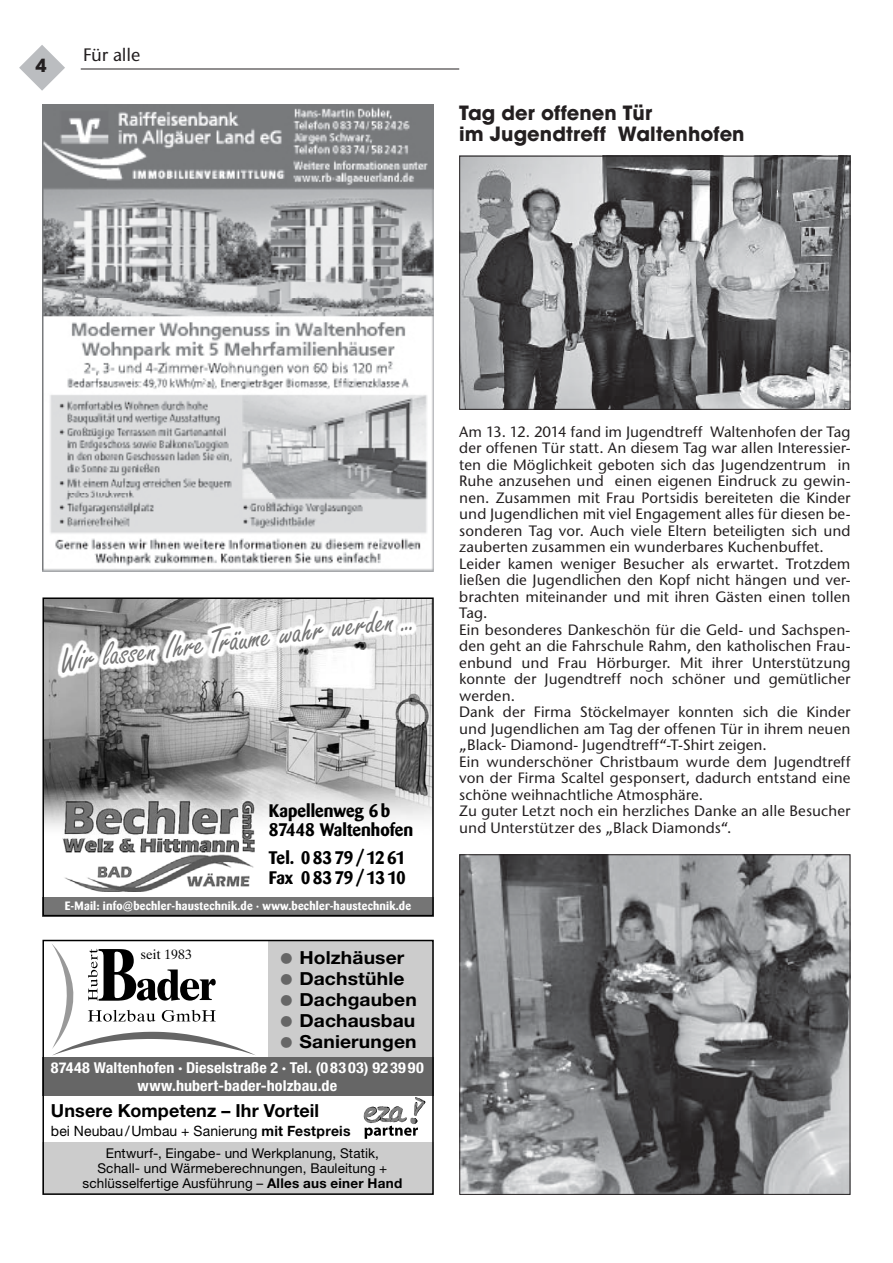
<style>
.page{position:relative;width:893px;height:1263px;background:#fff}
.page>*{position:absolute;margin:0;border:0;box-sizing:border-box;transform-origin:0 0}
.t1{font:36px "Freestyle Script";color:#757575}
.t2{font:700 19.5px/21px "Avant Garde LT";letter-spacing:.005em;color:#231f20}
.t3{font:700 18px/19.5px "Barmeno";letter-spacing:-.01em;color:#000}
.t4{font:700 18px/21px "Helvetica Neue LT";letter-spacing:.005em;color:#000;scale:1.07 1}
.t5{font:700 18px "Helvetica Neue LT";letter-spacing:.005em;color:#000}
.t6{font:500 18px "ITC Stone Sans";letter-spacing:-.015em;color:#231f20}
.t7{font:700 18px "Avant Garde LT";color:#231f20}
.t8{font:500 15px/16.5px "ITC Stone Sans";letter-spacing:.005em;color:#231f20}
.t9{font:700 condensed 15px/18.3px "Helvetica Neue LT";letter-spacing:.005em;color:#fff;text-align:center;scale:1.07 1}
.t10{font:14.25px "Helvetica Neue LT";letter-spacing:.005em;color:#000}
.t11{font:13.5px/15px "Helvetica Neue LT";letter-spacing:.01em;color:#000;text-align:center}
.t12{font:13.5px "Times Ten LT";letter-spacing:.005em;color:#000}
.t13{font:700 12px "Barmeno";letter-spacing:.015em;color:#fff}
.s1{font-weight:700}
</style>
<div class="page">
<svg style="left:19px;top:45px;width:46px;height:46px"></svg>
<hr style="left:81px;top:69px;width:378px;height:1px;background:#231f20">
<img style="left:42px;top:104px;width:392px;height:468px">
<img style="left:45px;top:600px;width:386px;height:234px">
<div style="left:42px;top:897px;width:392px;height:19px;background:#757575"></div>
<div style="left:42px;top:597px;width:392px;height:319px;border:2px solid #000"></div>
<img style="left:63px;top:800px;width:191px;height:92px">
<img style="left:54px;top:599px;width:364px;height:80px">
<svg style="left:59px;top:571px;width:356px;height:145px"></svg>
<svg style="left:52px;top:944px;width:203px;height:112px"></svg>
<div style="left:268px;top:940px;width:166px;height:118px;background:#ccc"></div>
<div style="left:42px;top:1143px;width:392px;height:52px;background:#ccc"></div>
<div style="left:42px;top:1057px;width:392px;height:39px;background:#666"></div>
<div style="left:42px;top:940px;width:392px;height:255px;border:2px solid #000"></div>
<svg style="left:364px;top:1097px;width:61px;height:42px"></svg>
<img style="left:461px;top:856px;width:387px;height:337px">
<div style="left:459px;top:854px;width:391px;height:341px;border:1px solid #231f20"></div>
<img style="left:461px;top:158px;width:387px;height:250px">
<div style="left:459px;top:156px;width:391px;height:254px;border:1px solid #231f20"></div>
<p class="t7" style="left:36px;top:57px;width:13px">4</p>
<p class="t6" style="left:83px;top:46px;width:59px">Für alle</p>
<h2 class="t2" style="left:459px;top:103px;width:287px">Tag der offenen Tür<br>im Jugendtreff Waltenhofen</h2>
<h1 class="t1" style="left:58px;top:641px;width:360px;rotate:-7deg">Wir lassen IhreTräume wahr werden ...</h1>
<p class="t3" style="left:269px;top:802px;width:146px">Kapellenweg 6 b<br>87448 Waltenhofen</p>
<p class="t3" style="left:269px;top:850px;width:139px">Tel. 0 83 79 / 12 61<br>Fax 08379/1310</p>
<p class="t13" style="left:65px;top:901px;width:348px">E-Mail: info@bechler-haustechnik.de · www.bechler-haustechnik.de</p>
<p class="t12" style="left:141px;top:950px;width:53px">seit 1983</p>
<p class="t4" style="left:300px;top:950px;width:111px">Holzhäuser<br>Dachstühle<br>Dachgauben<br>Dachausbau<br>Sanierungen</p>
<p class="t9" style="left:51px;top:1060px;width:350px">87448 Waltenhofen · Dieselstraße 2 · Tel. (0 8303) 923990 www.hubert-bader-holzbau.de</p>
<p class="t5" style="left:51px;top:1104px;width:270px">Unsere Kompetenz – Ihr Vorteil</p>
<p class="t10" style="left:51px;top:1126px;width:301px">bei Neubau/Umbau + Sanierung <span class="s1">mit Festpreis</span></p>
<p class="t11" style="left:83px;top:1147px;width:321px">Entwurf-, Eingabe- und Werkplanung, Statik,<br>Schall- und Wärmeberechnungen, Bauleitung + schlüsselfertige Ausführung – <span class="s1">Alles aus einer Hand</span></p>
<p class="t8" style="left:459px;top:424px;width:393px">Am 13. 12. 2014 fand im Jugendtreff Waltenhofen der Tag der offenen Tür statt. An diesem Tag war allen Interessier&shy;ten die Möglichkeit geboten sich das Jugendzentrum in Ruhe anzusehen und einen eigenen Eindruck zu gewin&shy;nen. Zusammen mit Frau Portsidis bereiteten die Kinder und Jugendlichen mit viel Engagement alles für diesen be&shy;sonderen Tag vor. Auch viele Eltern beteiligten sich und zauberten zusammen ein wunderbares Kuchenbuffet.<br>Leider kamen weniger Besucher als erwartet. Trotzdem ließen die Jugendlichen den Kopf nicht hängen und ver&shy;brachten miteinander und mit ihren Gästen einen tollen Tag.<br>Ein besonderes Dankeschön für die Geld- und Sachspen&shy;den geht an die Fahrschule Rahm, den katholischen Frau&shy;enbund und Frau Hörburger. Mit ihrer Unterstützung konnte der Jugendtreff noch schöner und gemütlicher werden.<br>Dank der Firma Stöckelmayer konnten sich die Kinder und Jugendlichen am Tag der offenen Tür in ihrem neuen „Black- Diamond- Jugendtreff“-T-Shirt zeigen.<br>Ein wunderschöner Christbaum wurde dem Jugendtreff von der Firma Scaltel gesponsert, dadurch entstand eine schöne weihnachtliche Atmosphäre.<br>Zu guter Letzt noch ein herzliches Danke an alle Besucher und Unterstützer des „Black Diamonds“.</p>
</div>
